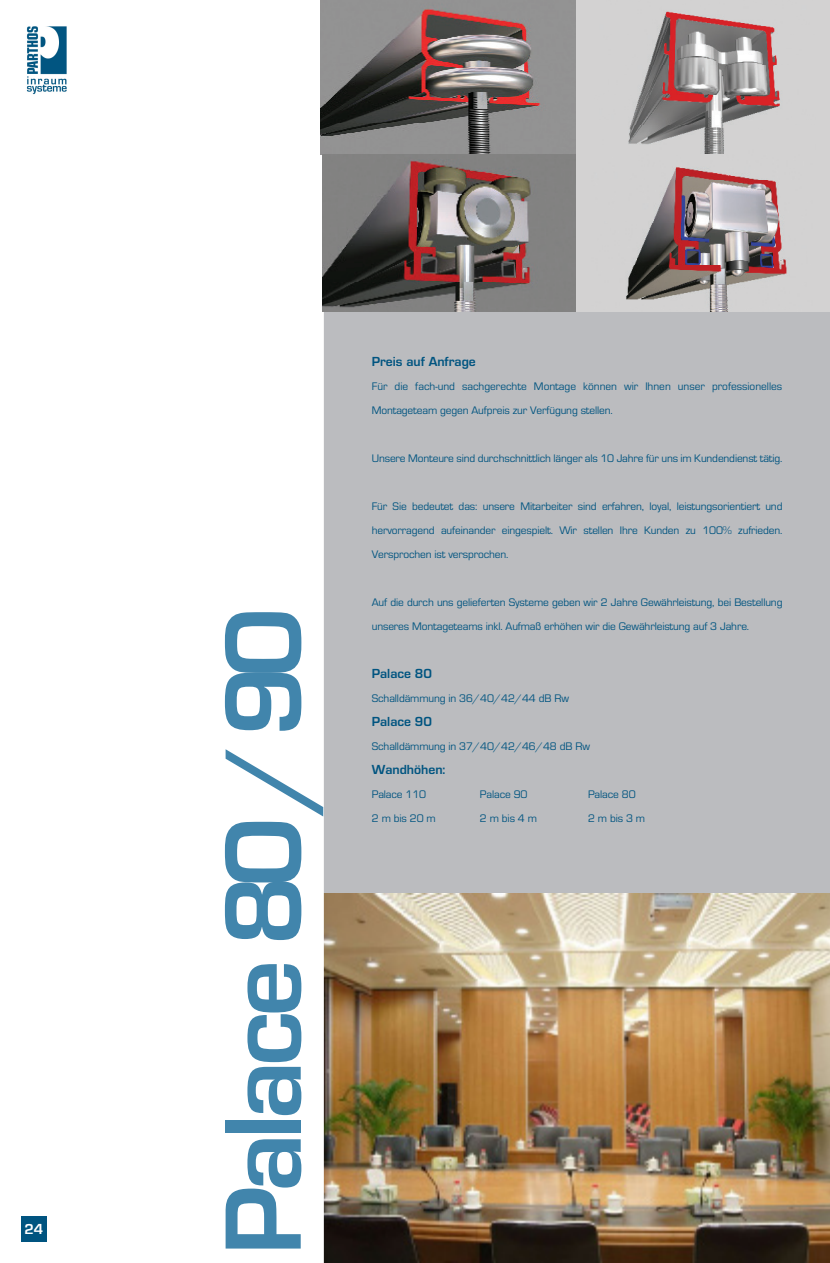
<style>
.page{position:relative;width:830px;height:1263px;background:#fff}
.page>*{position:absolute;margin:0;border:0;box-sizing:border-box;transform-origin:0 0}
.Normaal{font:700 112.5px "Eurostile";letter-spacing:-.05em;color:#4185ac}
.Normaal-2{font:700 15px "Eurostile";color:#fff}
.Normaal-3{font:700 13.65px "Eurostile";color:#005480}
.Normaal-4{font:11.4px/24px "Eurostile";letter-spacing:-.01em;color:#005480}
</style>
<div class="page">
<div style="left:324px;top:311px;width:505px;height:582px;background:#bbbcbf"></div>
<img style="left:324px;top:893px;width:505px;height:370px">
<div style="left:21px;top:1216px;width:26px;height:26px;background:#005480"></div>
<img style="left:26px;top:26px;width:41px;height:69px">
<img style="left:321px;top:0;width:508px;height:311px">
<p class="Normaal-2" style="left:25px;top:1220px;width:20px">24</p>
<p class="Normaal" style="left:182px;top:1255px;width:649px;rotate:-90deg">Palace 80 / 90</p>
<p class="Normaal-3" style="left:371px;top:352px;width:105px">Preis auf Anfrage</p>
<p class="Normaal-4" style="left:371px;top:374px;width:411px">Für die fach-und sachgerechte Montage können wir Ihnen unser professionelles<br>Montageteam gegen Aufpreis zur Verfügung stellen.</p>
<p class="Normaal-4" style="left:371px;top:446px;width:412px">Unsere Monteure sind durchschnittlich länger als 10 Jahre für uns im Kundendienst tätig.</p>
<p class="Normaal-4" style="left:371px;top:494px;width:412px;text-align:justify">Für Sie bedeutet das: unsere Mitarbeiter sind erfahren, loyal, leistungsorientiert und hervorragend aufeinander eingespielt. Wir stellen Ihre Kunden zu 100% zufrieden.<br>Versprochen ist versprochen.</p>
<p class="Normaal-4" style="left:371px;top:590px;width:412px">Auf die durch uns gelieferten Systeme geben wir 2 Jahre Gewährleistung, bei Bestellung unseres Montageteams inkl. Aufmaß erhöhen wir die Gewährleistung auf 3 Jahre.</p>
<p class="Normaal-3" style="left:371px;top:664px;width:62px">Palace 80</p>
<p class="Normaal-4" style="left:371px;top:686px;width:199px">Schalldämmung in 36/40/42/44 dB Rw</p>
<p class="Normaal-3" style="left:371px;top:712px;width:62px">Palace 90</p>
<p class="Normaal-4" style="left:371px;top:734px;width:219px">Schalldämmung in 37/40/42/46/48 dB Rw</p>
<p class="Normaal-3" style="left:371px;top:760px;width:75px">Wandhöhen:</p>
<p class="Normaal-4" style="left:371px;top:782px;width:56px">Palace 110</p>
<p class="Normaal-4" style="left:479px;top:782px;width:49px">Palace 90</p>
<p class="Normaal-4" style="left:587px;top:782px;width:49px">Palace 80</p>
<p class="Normaal-4" style="left:371px;top:806px;width:65px">2 m bis 20 m</p>
<p class="Normaal-4" style="left:479px;top:806px;width:59px">2 m bis 4 m</p>
<p class="Normaal-4" style="left:587px;top:806px;width:59px">2 m bis 3 m</p>
</div>
